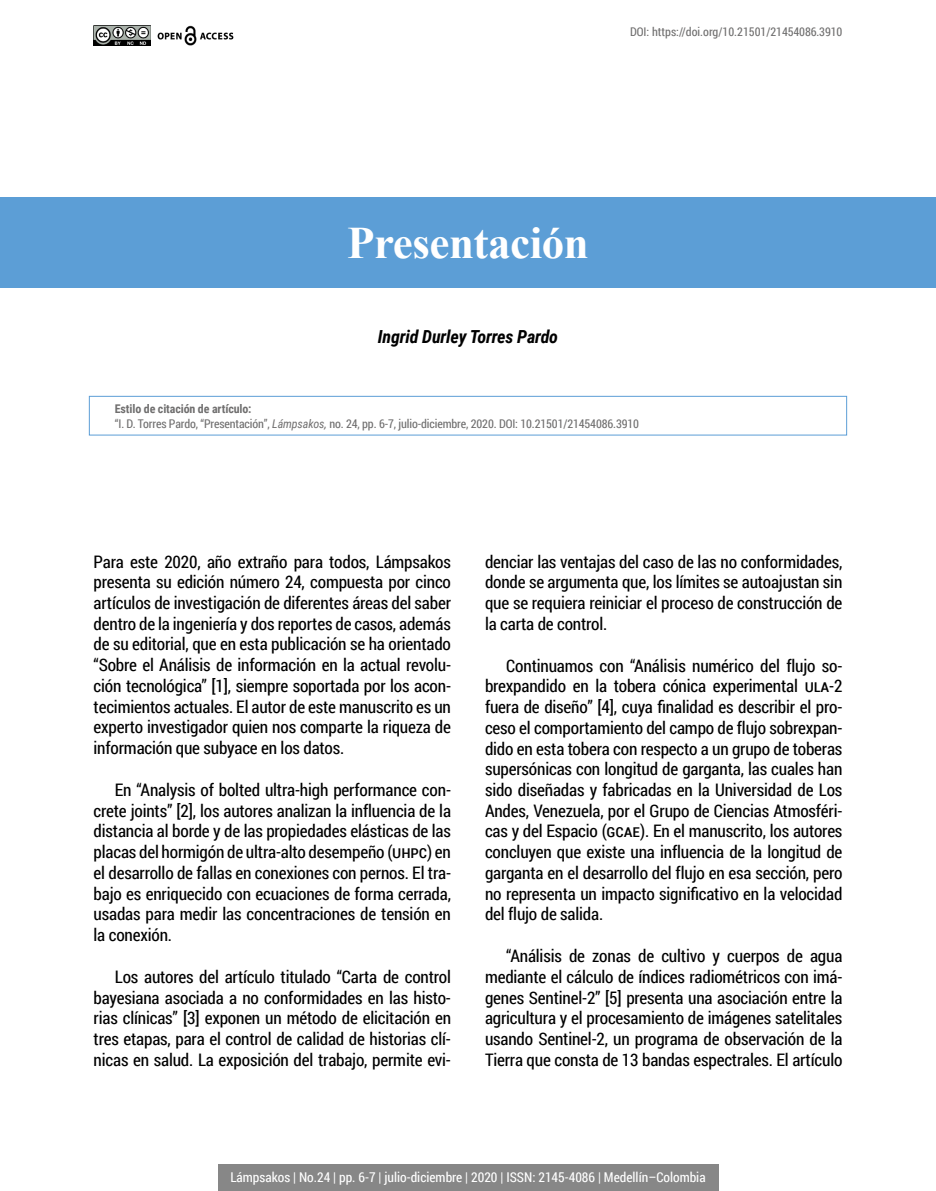
<style>
.page{position:relative;width:936px;height:1191px;background:#fff}
.page>*{position:absolute;margin:0;border:0;box-sizing:border-box;transform-origin:0 0}
.t1{font:700 45px "Times New Roman";letter-spacing:-.01em;color:#fff}
.t2{font:italic 700 18px "Roboto Condensed";letter-spacing:-.01em;color:#000}
.t3{font:17.25px/20.7px "Roboto Condensed";letter-spacing:-.01em;color:#000;text-align:justify}
.t4{font:13.5px "Roboto Condensed";color:#fff}
.t5{font:12px/14.4px "Roboto Condensed";letter-spacing:-.01em;color:#706f6f}
.s1{font-weight:700}
.s2{font-style:italic}
</style>
<div class="page">
<img style="left:157px;top:26px;width:77px;height:19px">
<img style="left:94px;top:26px;width:56px;height:19px">
<div style="left:218px;top:1164px;width:500px;height:26px;background:#878787"></div>
<div style="left:0;top:198px;width:935px;height:90px;background:#5c9ed6"></div>
<div style="left:89px;top:396px;width:758px;height:39px;border:1px solid #5c9ed6"></div>
<p class="t5" style="left:630px;top:24px;width:214px">DOI: https://doi.org/10.21501/21454086.3910</p>
<h1 class="t1" style="left:347px;top:210px;width:243px">Presentación</h1>
<p class="t2" style="left:378px;top:324px;width:182px">Ingrid Durley Torres Pardo</p>
<p class="t5" style="left:115px;top:401px;width:525px"><span class="s1">Estilo de citación de artículo:<br></span>“I. D. Torres Pardo, “Presentación”, <span class="s2">Lámpsakos,</span> no. 24, pp. 6-7, julio-diciembre, 2020. DOI: 10.21501/21454086.3910</p>
<p class="t3" style="left:94px;top:550px;width:359px">Para este 2020, año extraño para todos, Lámpsakos presenta su edición número 24, compuesta por cinco artículos de investigación de diferentes áreas del saber dentro de la ingeniería y dos reportes de casos, además de su editorial, que en esta publicación se ha orientado “Sobre el Análisis de información en la actual revolu&shy;ción tecnológica” [1], siempre soportada por los acon&shy;tecimientos actuales. El autor de este manuscrito es un experto investigador quien nos comparte la riqueza de información que subyace en los datos.</p>
<p class="t3" style="left:94px;top:779px;width:359px;text-indent:21px">En “Analysis of bolted ultra-high performance con&shy;crete joints” [2], los autores analizan la influencia de la distancia al borde y de las propiedades elásticas de las placas del hormigón de ultra-alto desempeño (uhpc) en el desarrollo de fallas en conexiones con pernos. El tra&shy;bajo es enriquecido con ecuaciones de forma cerrada, usadas para medir las concentraciones de tensión en la conexión.</p>
<p class="t3" style="left:94px;top:965px;width:359px;text-indent:21px">Los autores del artículo titulado “Carta de control bayesiana asociada a no conformidades en las histo&shy;rias clínicas” [3] exponen un método de elicitación en tres etapas, para el control de calidad de historias clí&shy;nicas en salud. La exposición del trabajo, permite evi-</p>
<p class="t3" style="left:485px;top:550px;width:359px">denciar las ventajas del caso de las no conformidades, donde se argumenta que, los límites se autoajustan sin que se requiera reiniciar el proceso de construcción de la carta de control.</p>
<p class="t3" style="left:485px;top:654px;width:359px;text-indent:21px">Continuamos con “Análisis numérico del flujo so&shy;brexpandido en la tobera cónica experimental ula-2 fuera de diseño” [4], cuya finalidad es describir el pro&shy;ceso el comportamiento del campo de flujo sobrexpan&shy;dido en esta tobera con respecto a un grupo de toberas supersónicas con longitud de garganta, las cuales han sido diseñadas y fabricadas en la Universidad de Los Andes, Venezuela, por el Grupo de Ciencias Atmosféri&shy;cas y del Espacio (gcae). En el manuscrito, los autores concluyen que existe una influencia de la longitud de garganta en el desarrollo del flujo en esa sección, pero no representa un impacto significativo en la velocidad del flujo de salida.</p>
<p class="t3" style="left:485px;top:945px;width:359px;text-indent:21px">“Análisis de zonas de cultivo y cuerpos de agua mediante el cálculo de índices radiométricos con imá&shy;genes Sentinel-2” [5] presenta una asociación entre la agricultura y el procesamiento de imágenes satelitales usando Sentinel-2, un programa de observación de la Tierra que consta de 13 bandas espectrales. El artículo</p>
<p class="t4" style="left:230px;top:1167px;width:477px">Lámpsakos | No.24 | pp. 6-7 | julio-diciembre | 2020 | ISSN: 2145-4086 | Medellín–Colombia</p>
</div>
